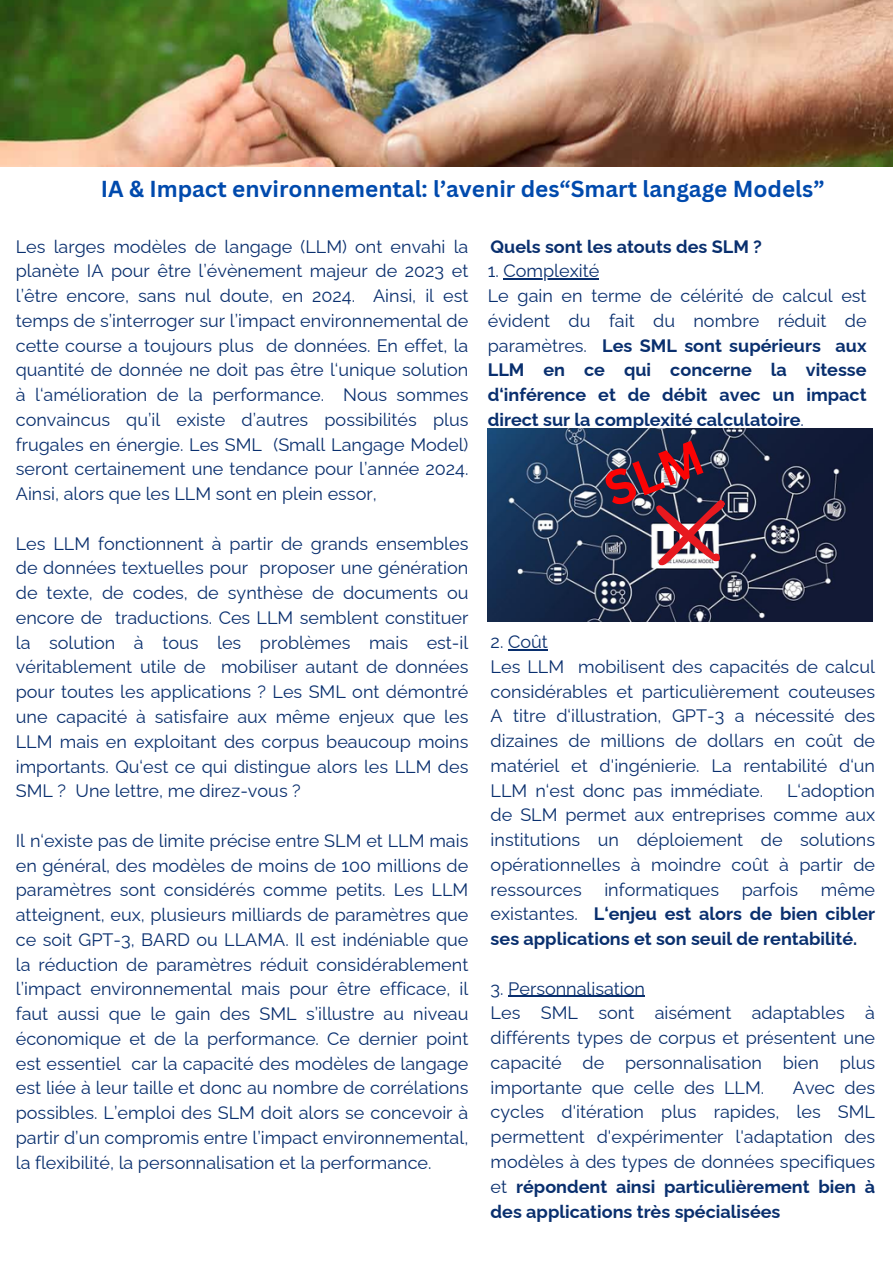
<style>
.page{position:relative;width:893px;height:1264px;background:#fff}
.page>*{position:absolute;margin:0;border:0;box-sizing:border-box;transform-origin:0 0}
.t1{font:700 22.5px "Canva Sans";color:#004aad}
.t2{font:18px/24.8px "Raleway";color:#092f6e;text-align:justify}
.t3{font:700 18px/24.8px "Raleway";color:#092f6e;text-align:justify}
.s1{font-weight:400}
.s2{font-weight:700}
</style>
<div class="page">
<img style="left:488px;top:428px;width:384px;height:193px">
<hr style="left:503px;top:278px;width:96px;height:1px;background:#092f6e">
<hr style="left:508px;top:649px;width:40px;height:1px;background:#092f6e">
<hr style="left:508px;top:995px;width:137px;height:1px;background:#092f6e">
<img style="left:0;top:0;width:892px;height:166px">
<svg style="left:601px;top:440px;width:123px;height:125px"></svg>
<p class="t1" style="left:101px;top:173px;width:725px">IA &amp; Impact environnemental: l’avenir des“Smart langage Models”</p>
<p class="t2" style="left:16px;top:234px;width:454px">Les larges modèles de langage (LLM) ont envahi la planète IA pour être l’évènement majeur de 2023 et l’être encore, sans nul doute, en 2024. Ainsi, il est temps de s’interroger sur l’impact environnemental de cette course a toujours plus de données. En effet, la quantité de donnée ne doit pas être l‘unique solution à l‘amélioration de la performance. Nous sommes convaincus qu’il existe d’autres possibilités plus frugales en énergie. Les SML (Small Langage Model) seront certainement une tendance pour l’année 2024.<br>Ainsi, alors que les LLM sont en plein essor,</p>
<p class="t2" style="left:16px;top:531px;width:454px">Les LLM fonctionnent à partir de grands ensembles de données textuelles pour proposer une génération de texte, de codes, de synthèse de documents ou encore de traductions. Ces LLM semblent constituer la solution à tous les problèmes mais est-il véritablement utile de mobiliser autant de données pour toutes les applications ? Les SML ont démontré une capacité à satisfaire aux même enjeux que les LLM mais en exploitant des corpus beaucoup moins importants. Qu‘est ce qui distingue alors les LLM des SML ? Une lettre, me direz-vous ?</p>
<p class="t2" style="left:16px;top:828px;width:454px">Il n‘existe pas de limite précise entre SLM et LLM mais en général, des modèles de moins de 100 millions de paramètres sont considérés comme petits. Les LLM atteignent, eux, plusieurs milliards de paramètres que ce soit GPT-3, BARD ou LLAMA. Il est indéniable que la réduction de paramètres réduit considérablement l’impact environnemental mais pour être efficace, il faut aussi que le gain des SML s’illustre au niveau économique et de la performance. Ce dernier point est essentiel car la capacité des modèles de langage est liée à leur taille et donc au nombre de corrélations possibles. L’emploi des SLM doit alors se concevoir à partir d’un compromis entre l’impact environnemental, la flexibilité, la personnalisation et la performance.</p>
<p class="t3" style="left:490px;top:234px;width:273px">Quels sont les atouts des SLM ?</p>
<p class="t2" style="left:488px;top:258px;width:113px">1. Complexité</p>
<p class="t3" style="left:488px;top:283px;width:380px"><span class="s1">Le gain en terme de célérité de calcul est évident du fait du nombre réduit de paramètres.</span> Les SML sont supérieurs aux LLM en ce qui concerne la vitesse d‘inférence et de débit avec un impact direct sur la complexité calculatoire<span class="s1">.</span></p>
<p class="t2" style="left:490px;top:629px;width:59px">2. Coût</p>
<p class="t2" style="left:490px;top:654px;width:386px">Les LLM mobilisent des capacités de calcul considérables et particulièrement couteuses A titre d‘illustration, GPT-3 a nécessité des dizaines de millions de dollars en coût de matériel et d'ingénierie. La rentabilité d‘un LLM n‘est donc pas immédiate.</p>
<p class="t2" style="left:490px;top:777px;width:386px;text-indent:296px">L‘adoption de SLM permet aux entreprises comme aux institutions un déploiement de solutions opérationnelles à moindre coût à partir de ressources</p>
<p class="t2" style="left:604px;top:876px;width:116px">informatiques</p>
<p class="t2" style="left:741px;top:876px;width:58px">parfois</p>
<p class="t3" style="left:490px;top:876px;width:386px;text-indent:330px"><span class="s1">même existantes.</span> L‘enjeu est alors de bien cibler ses applications et son seuil de rentabilité.</p>
<p class="t2" style="left:490px;top:975px;width:156px">3. Personnalisation</p>
<p class="t2" style="left:490px;top:1000px;width:386px">Les SML sont aisément adaptables à différents types de corpus et présentent une capacité de personnalisation bien plus importante que celle des LLM.</p>
<p class="t2" style="left:490px;top:1074px;width:386px;text-indent:302px">Avec des cycles d'itération plus rapides, les SML permettent d'expérimenter l'adaptation des modèles à des types de données specifiques et <span class="s2">répondent ainsi particulièrement bien à des applications très spécialisées</span></p>
</div>
